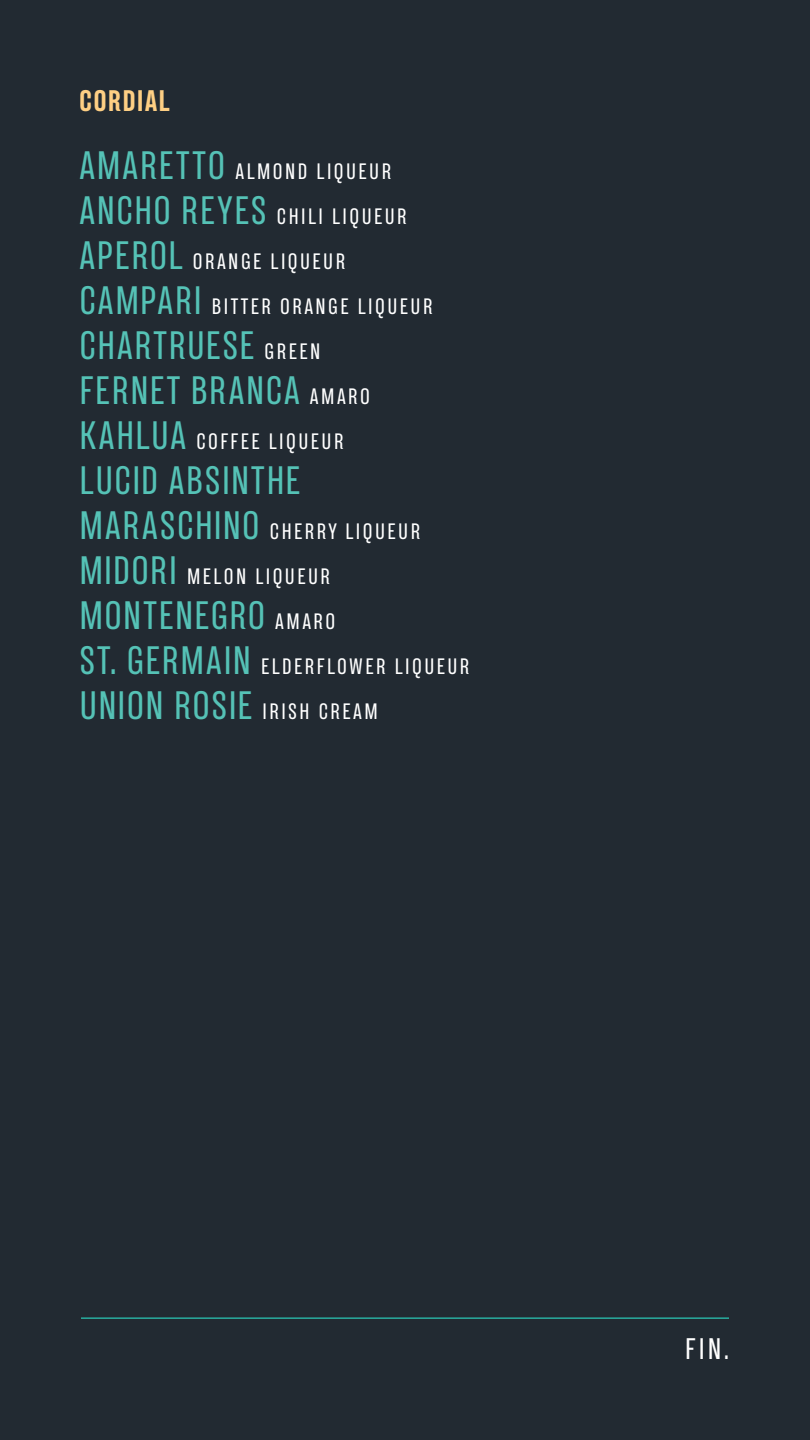
<style>
.page{position:relative;width:810px;height:1440px;background:#222a32}
.page>*{position:absolute;margin:0;border:0;box-sizing:border-box;transform-origin:0 0}
.t1{font:36px "TT Backwards Sans";letter-spacing:.04em;color:#55c2b6}
.t2{font:700 27px "TT Backwards Sans";letter-spacing:.05em;color:#fecf84}
.t3{font:27px "TT Backwards Sans";color:#fff}
.t4{font:20.25px "TT Backwards Sans";letter-spacing:.12em;color:#fff}
.s1{font-size:36px;color:#55c2b6}
.s2{font-size:20.25px;color:#fff}
</style>
<div class="page">
<hr style="left:81px;top:1318px;width:648px;height:1px;background:#2bd8c4">
<p class="t2" style="left:79px;top:83px;width:92px">CORDIAL</p>
<p class="t4" style="left:79px;top:158px;width:313px"><span class="s1">AMARETTO</span> ALMOND LIQUEUR</p>
<p class="t4" style="left:79px;top:203px;width:329px"><span class="s1">ANCHO REYES</span> CHILI LIQUEUR</p>
<p class="t4" style="left:79px;top:248px;width:267px"><span class="s1">APEROL</span> ORANGE LIQUEUR</p>
<p class="t4" style="left:79px;top:293px;width:355px"><span class="s1">CAMPARI</span> BITTER ORANGE LIQUEUR</p>
<p class="t1" style="left:79px;top:322px;width:242px">CHARTRUESE <span class="s2">GREEN</span></p>
<p class="t1" style="left:79px;top:367px;width:292px">FERNET BRANCA <span class="s2">AMARO</span></p>
<p class="t4" style="left:79px;top:428px;width:266px"><span class="s1">KAHLUA</span> COFFEE LIQUEUR</p>
<p class="t1" style="left:79px;top:457px;width:222px">LUCID ABSINTHE</p>
<p class="t4" style="left:79px;top:518px;width:342px"><span class="s1">MARASCHINO</span> CHERRY LIQUEUR</p>
<p class="t4" style="left:79px;top:563px;width:252px"><span class="s1">MIDORI</span> MELON LIQUEUR</p>
<p class="t1" style="left:79px;top:592px;width:257px">MONTENEGRO <span class="s2">AMARO</span></p>
<p class="t4" style="left:79px;top:653px;width:392px"><span class="s1">ST. GERMAIN</span> ELDERFLOWER LIQUEUR</p>
<p class="t1" style="left:79px;top:682px;width:300px">UNION ROSIE <span class="s2">IRISH CREAM</span></p>
<p class="t3" style="left:685px;top:1331px;width:45px">FIN.</p>
</div>
